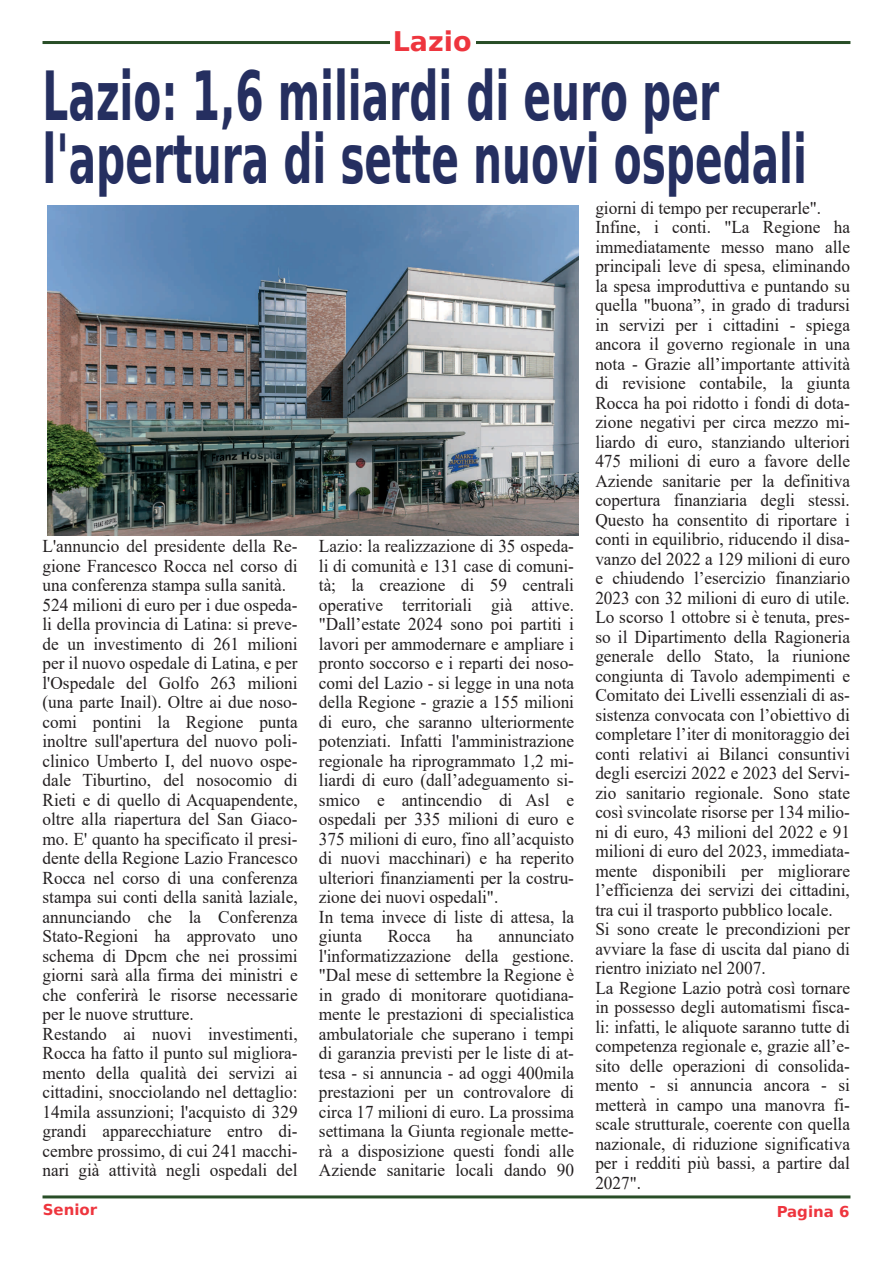
<style>
.page{position:relative;width:893px;height:1263px;background:#fff}
.page>*{position:absolute;margin:0;border:0;box-sizing:border-box;transform-origin:0 0}
.t1{font:700 67.5px/63px "Bitstream Vera Sans";color:#252f60;scale:.6 1}
.t2{font:700 27px "Bitstream Vera Sans";color:#ee353e}
.t3{font:18px/19.5px "Times New Roman";color:#231f20;scale:.96 1}
.t4{font:700 15px "Bitstream Vera Sans";color:#ee353e}
</style>
<div class="page">
<hr style="left:43px;top:1195px;width:807px;height:3px;background:#294e27">
<hr style="left:43px;top:41px;width:807px;height:3px;background:#294e27">
<div style="left:390px;top:31px;width:85px;height:30px;background:#fff"></div>
<img style="left:47px;top:206px;width:532px;height:330px">
<h2 class="t2" style="left:393px;top:26px;width:80px">Lazio</h2>
<h1 class="t1" style="left:43px;top:65px;width:1275px">Lazio: 1,6 miliardi di euro per l'apertura di sette nuovi ospedali</h1>
<p class="t3" style="left:43px;top:536px;width:267px">L'annuncio del presidente della Re‐ gione Francesco Rocca nel corso di una conferenza stampa sulla sanità.<br>524 milioni di euro per i due ospeda‐ li della provincia di Latina: si preve‐ de un investimento di 261 milioni per il nuovo ospedale di Latina, e per l'Ospedale del Golfo 263 milioni (una parte Inail). Oltre ai due noso‐ comi pontini la Regione punta inoltre sull'apertura del nuovo poli‐ clinico Umberto I, del nuovo ospe‐ dale Tiburtino, del nosocomio di Rieti e di quello di Acquapendente, oltre alla riapertura del San Giaco‐ mo. E' quanto ha specificato il presi‐ dente della Regione Lazio Francesco Rocca nel corso di una conferenza stampa sui conti della sanità laziale, annunciando che la Conferenza Stato-Regioni ha approvato uno schema di Dpcm che nei prossimi giorni sarà alla firma dei ministri e che conferirà le risorse necessarie per le nuove strutture.<br>Restando ai nuovi investimenti, Rocca ha fatto il punto sul migliora‐ mento della qualità dei servizi ai cittadini, snocciolando nel dettaglio:<br>14mila assunzioni; l'acquisto di 329 grandi apparecchiature entro di‐ cembre prossimo, di cui 241 macchi‐ nari già attività negli ospedali del</p>
<p class="t3" style="left:319px;top:536px;width:267px">Lazio: la realizzazione di 35 ospeda‐ li di comunità e 131 case di comuni‐ tà; la creazione di 59 centrali operative territoriali già attive. "Dall’estate 2024 sono poi partiti i lavori per ammodernare e ampliare i pronto soccorso e i reparti dei noso‐ comi del Lazio - si legge in una nota della Regione - grazie a 155 milioni di euro, che saranno ulteriormente potenziati. Infatti l'amministrazione regionale ha riprogrammato 1,2 mi‐ liardi di euro (dall’adeguamento si‐ smico e antincendio di Asl e ospedali per 335 milioni di euro e 375 milioni di euro, fino all’acquisto di nuovi macchinari) e ha reperito ulteriori finanziamenti per la costru‐ zione dei nuovi ospedali".<br>In tema invece di liste di attesa, la giunta</p>
<p class="t3" style="left:319px;top:926px;width:267px;text-align:justify;text-indent:180px">annunciato l'informatizzazione della gestione. "Dal mese di settembre la Regione è in grado di monitorare quotidiana‐ mente le prestazioni di specialistica ambulatoriale che superano i tempi di garanzia previsti per le liste di at‐ tesa - si annuncia - ad oggi 400mila prestazioni per un controvalore di circa 17 milioni di euro. La prossima settimana la Giunta regionale mette‐ rà a disposizione questi fondi alle Aziende sanitarie locali dando 90</p>
<p class="t3" style="left:388px;top:926px;width:46px">Rocca</p>
<p class="t3" style="left:456px;top:926px;width:18px">ha</p>
<p class="t3" style="left:595px;top:198px;width:267px">giorni di tempo per recuperarle".<br>Infine, i conti. "La Regione ha immediatamente messo mano alle principali leve di spesa, eliminando la spesa improduttiva e puntando su quella "buona”, in grado di tradursi in servizi per i cittadini - spiega ancora il governo regionale in una nota - Grazie all’importante attività di revisione contabile, la giunta Rocca ha poi ridotto i fondi di dota‐ zione negativi per circa mezzo mi‐ liardo di euro, stanziando ulteriori 475 milioni di euro a favore delle Aziende sanitarie per la definitiva copertura finanziaria degli stessi.<br>Questo ha consentito di riportare i conti in equilibrio, riducendo il disa‐ vanzo del 2022 a 129 milioni di euro e chiudendo l’esercizio finanziario 2023 con 32 milioni di euro di utile.<br>Lo scorso 1 ottobre si è tenuta, pres‐ so il Dipartimento della Ragioneria generale dello Stato, la riunione congiunta di Tavolo adempimenti e Comitato dei Livelli essenziali di as‐ sistenza convocata con l’obiettivo di completare l’iter di monitoraggio dei conti relativi ai Bilanci consuntivi degli esercizi 2022 e 2023 del Servi‐ zio sanitario regionale. Sono state così svincolate risorse per 134 milio‐ ni di euro, 43 milioni del 2022 e 91 milioni di euro del 2023, immediata‐ mente disponibili per migliorare l’efficienza dei servizi dei cittadini, tra cui il trasporto pubblico locale.<br>Si sono create le precondizioni per avviare la fase di uscita dal piano di rientro iniziato nel 2007.<br>La Regione Lazio potrà così tornare in possesso degli automatismi fisca‐ li: infatti, le aliquote saranno tutte di competenza regionale e, grazie all’e‐ sito delle operazioni di consolida‐ mento - si annuncia ancora - si metterà in campo una manovra fi‐ scale strutturale, coerente con quella nazionale, di riduzione significativa per i redditi più bassi, a partire dal 2027".</p>
<p class="t4" style="left:43px;top:1201px;width:56px">Senior</p>
<p class="t4" style="left:777px;top:1203px;width:74px">Pagina 6</p>
</div>
